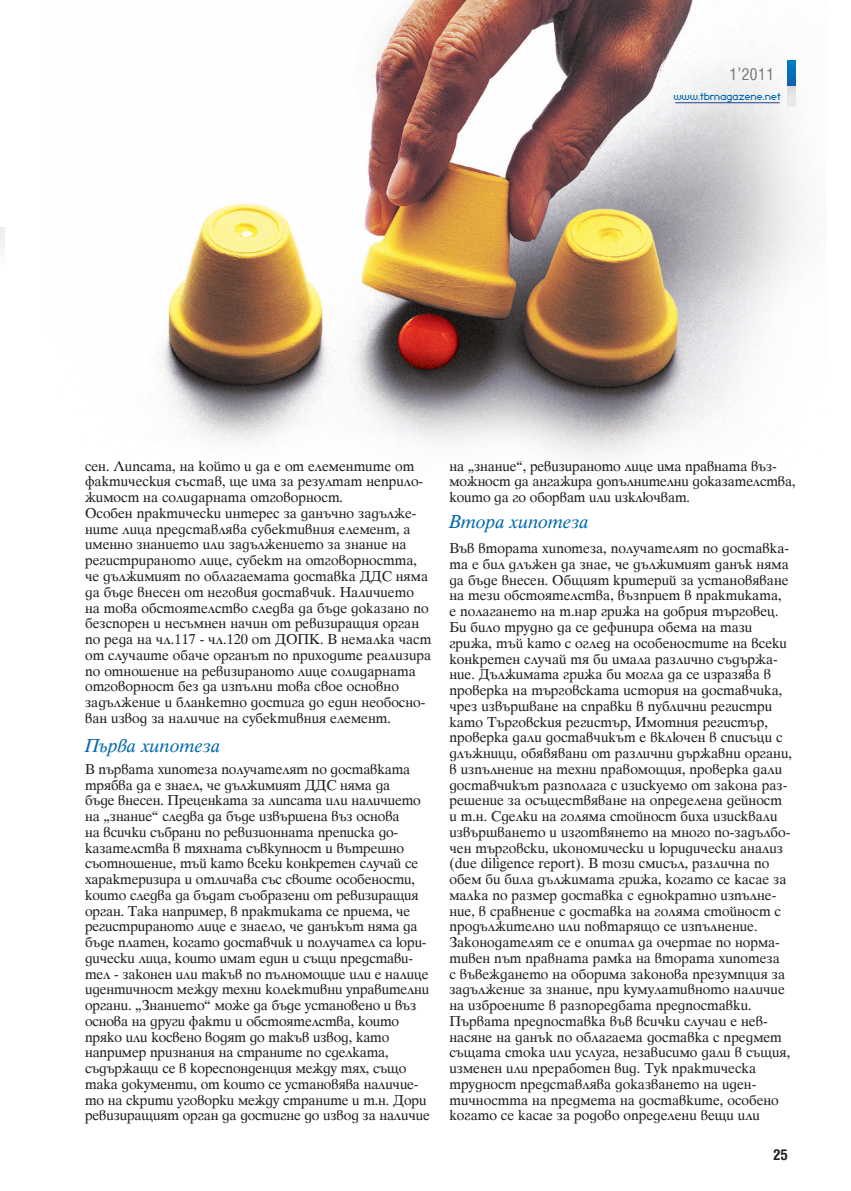
<style>
.page{position:relative;width:851px;height:1191px;background:#fff}
.page>*{position:absolute;margin:0;border:0;box-sizing:border-box;transform-origin:0 0}
.body{font:18px "Timok B Italic";color:#0068ac}
.kare{font:16.5px "Hebar Cond Normal";color:#76787b}
.t1{font:700 15px "Hebar Cond";color:#231f20}
.inhead{font:13.8px/15.8px "Timok B Plain";color:#231f20}
.kare-2{font:8.1px "KLMN Flash Pix";color:#0068ac}
</style>
<div class="page">
<img style="left:156px;top:0;width:653px;height:462px">
<svg style="left:0;top:227px;width:4px;height:21px"></svg>
<div style="left:787px;top:78px;width:8px;height:28px;background:#e4e5e7"></div>
<svg style="left:787px;top:60px;width:8px;height:26px"></svg>
<hr style="left:675px;top:102px;width:104px;height:1px;background:#253f8e">
<p class="kare" style="left:729px;top:66px;width:47px">1’2011</p>
<p class="kare-2" style="left:674px;top:91px;width:109px">www.tbmagazene.net</p>
<p class="inhead" style="left:85px;top:458px;width:339px">сен. Липсата, на който и да е от елементите от фактическия състав, ще има за резултат неприло&shy;жимост на солидарната отговорност.</p>
<p class="inhead" style="left:85px;top:505px;width:348px">Особен практически интерес за данъчно задълже&shy;ните лица представлява субективния елемент, а именно знанието или задължението за знание на регистрираното лице, субект на отговорността, че дължимият по облагаемата доставка ДДС няма да бъде внесен от неговия доставчик. Наличието на това обстоятелство следва да бъде доказано по безспорен и несъмнен начин от ревизиращия орган по реда на чл.117 - чл.120 от ДОПК. В немалка част от случаите обаче органът по приходите реализира по отношение на ревизираното лице солидарната отговорност без да изпълни това свое основно задължение и бланкетно достига до един необосно&shy;ван извод за наличие на субективния елемент.</p>
<p class="body" style="left:85px;top:735px;width:137px">Първа хипотеза</p>
<p class="inhead" style="left:85px;top:761px;width:346px">В първата хипотеза получателят по доставката трябва да е знаел, че дължимият ДДС няма да<br>бъде внесен. Преценката за липсата или наличието на “знание” следва да бъде извършена въз основа<br>на всички събрани по ревизионната преписка до&shy;казателства в тяхната съвкупност и вътрешно съотношение, тъй като всеки конкретен случай се характеризира и отличава със своите особености, които следва да бъдат съобразени от ревизиращия орган. Така например, в практиката се приема, че регистрираното лице е знаело, че данъкът няма да бъде платен, когато доставчик и получател са юри&shy;дически лица, които имат един и същи представи&shy;тел - законен или такъв по пълномощие или е налице идентичност между техни колективни управителни органи. “Знанието” може да бъде установено и въз основа на други факти и обстоятелства, които пряко или косвено водят до такъв извод, като например признания на страните по сделката, съдържащи се в кореспонденция между тях, също така документи, от които се установява наличие&shy;то на скрити уговорки между страните и т.н. Дори ревизиращият орган да достигне до извод за наличие</p>
<p class="inhead" style="left:449px;top:458px;width:347px">на “знание”, ревизираното лице има правната въз&shy;можност да ангажира допълнителни доказателства, които да го оборват или изключват.</p>
<p class="body" style="left:449px;top:511px;width:141px">Втора хипотеза</p>
<p class="inhead" style="left:449px;top:540px;width:344px">Във втората хипотеза, получателят по доставка&shy;та е бил длъжен да знае, че дължимият данък няма да бъде внесен. Общият критерий за установяване на тези обстоятелства, възприет в практиката,<br>е полагането на т.нар грижа на добрия търговец.<br>Би било трудно да се дефинира обема на тази грижа, тъй като с оглед на особеностите на всеки конкретен случай тя би имала различно съдържа&shy;ние. Дължимата грижа би могла да се изразява в проверка на търговската история на доставчика, чрез извършване на справки в публични регистри като Търговския регистър, Имотния регистър, проверка дали доставчикът е включен в списъци с длъжници, обявявани от различни държавни органи, в изпълнение на техни правомощия, проверка дали доставчикът разполага с изискуемо от закона раз&shy;решение за осъществяване на определена дейност и т.н. Сделки на голяма стойност биха изисквали извършването и изготвянето на много по-задълбо&shy;чен търговски, икономически и юридически анализ (due diligence report). В този смисъл, различна по обем би била дължимата грижа, когато се касае за малка по размер доставка с еднократно изпълне&shy;ние, в сравнение с доставка на голяма стойност с продължително или повтарящо се изпълнение.</p>
<p class="inhead" style="left:449px;top:934px;width:337px">Законодателят се е опитал да очертае по норма&shy;тивен път правната рамка на втората хипотеза с въвеждането на оборима законова презумпция за задължение за знание, при кумулативното наличие на изброените в разпоредбата предпоставки.</p>
<p class="inhead" style="left:449px;top:1013px;width:342px">Първата предпоставка във всички случаи е нев&shy;насяне на данък по облагаема доставка с предмет същата стока или услуга, независимо дали в същия, изменен или преработен вид. Тук практическа трудност представлява доказването на иден&shy;тичността на предмета на доставките, особено когато се касае за родово определени вещи или</p>
<p class="t1" style="left:773px;top:1146px;width:16px">25</p>
</div>
